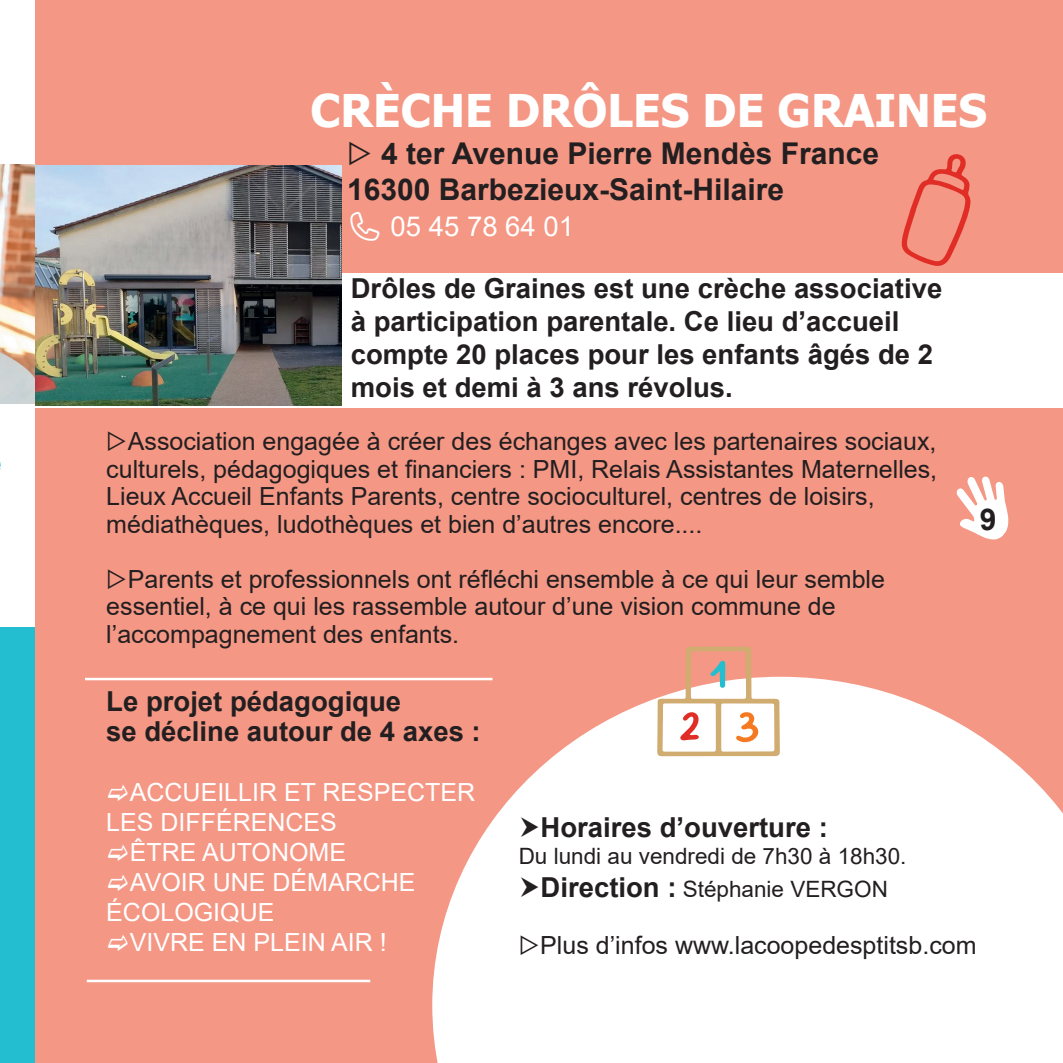
<style>
.page{position:relative;width:1063px;height:1063px;background:#fff}
.page>*{position:absolute;margin:0;border:0;box-sizing:border-box;transform-origin:0 0}
.t1{font:700 45px "Tahoma";color:#fff}
.t2{font:700 30px/36px "Arial";color:#231f20}
.t3{font:700 27.5px/33px "Arial";color:#231f20}
.t4{font:27.5px "Arial";color:#fff}
.t5{font:25px/27.5px "Arial";color:#231f20}
.t6{font:25px "Arial";color:#fff}
.t7{font:22.5px/33px "Arial";color:#231f20;text-align:center}
.s1{font-weight:700;font-size:27.5px}
</style>
<div class="page">
<div style="left:0;top:628px;width:99px;height:435px;background:#23bfd1"></div>
<div style="left:35px;top:0;width:1028px;height:1063px;background:#f49785"></div>
<img style="left:0;top:165px;width:342px;height:239px">
<img style="left:35px;top:273px;width:1028px;height:134px">
<svg style="left:432px;top:677px;width:631px;height:386px;background:#fdefec"></svg>
<hr style="left:85px;top:678px;width:408px;height:2px;background:#fff">
<hr style="left:87px;top:980px;width:283px;height:2px;background:#fff">
<svg style="left:902px;top:154px;width:69px;height:112px"></svg>
<svg style="left:657px;top:647px;width:123px;height:109px"></svg>
<svg style="left:956px;top:476px;width:53px;height:64px"></svg>
<svg style="left:521px;top:817px;width:17px;height:20px"></svg>
<svg style="left:521px;top:877px;width:17px;height:20px"></svg>
<h1 class="t1" style="left:311px;top:79px;width:678px">CRÈCHE DRÔLES DE GRAINES</h1>
<p class="t2" style="left:347px;top:135px;width:534px">▷ 4 ter Avenue Pierre Mendès France<br>16300 Barbezieux-Saint-Hilaire</p>
<p class="t4" style="left:391px;top:207px;width:185px">05 45 78 64 01</p>
<p class="t3" style="left:351px;top:272px;width:593px">Drôles de Graines est une crèche associative à participation parentale. Ce lieu d’accueil compte 20 places pour les enfants âgés de 2 mois et demi à 3 ans révolus.</p>
<p class="t5" style="left:106px;top:428px;width:832px">▷Association engagée à créer des échanges avec les partenaires sociaux, culturels, pédagogiques et financiers : PMI, Relais Assistantes Maternelles, Lieux Accueil Enfants Parents, centre socioculturel, centres de loisirs, médiathèques, ludothèques et bien d’autres encore....</p>
<p class="t5" style="left:106px;top:565px;width:780px">▷Parents et professionnels ont réfléchi ensemble à ce qui leur semble essentiel, à ce qui les rassemble autour d’une vision commune de l’accompagnement des enfants.</p>
<p class="t3" style="left:106px;top:687px;width:376px;line-height:30px">Le projet pédagogique<br>se décline autour de 4 axes :</p>
<p class="t2" style="left:980px;top:502px;width:18px">9</p>
<p class="t6" style="left:130px;top:775px;width:347px">ACCUEILLIR ET RESPECTER</p>
<p class="t6" style="left:106px;top:805px;width:232px">LES DIFFÉRENCES</p>
<p class="t6" style="left:130px;top:835px;width:218px">ÊTRE AUTONOME</p>
<p class="t6" style="left:130px;top:865px;width:287px">AVOIR UNE DÉMARCHE</p>
<p class="t6" style="left:106px;top:895px;width:170px">ÉCOLOGIQUE</p>
<p class="t6" style="left:130px;top:925px;width:259px">VIVRE EN PLEIN AIR !</p>
<p class="t3" style="left:541px;top:812px;width:289px">Horaires d’ouverture :</p>
<p class="t7" style="left:519px;top:840px;width:389px">Du lundi au vendredi de 7h30 à 18h30.<br><span class="s1">Direction :</span> Stéphanie VERGON</p>
<p class="t5" style="left:519px;top:932px;width:459px">▷Plus d’infos www.lacoopedesptitsb.com</p>
</div>
